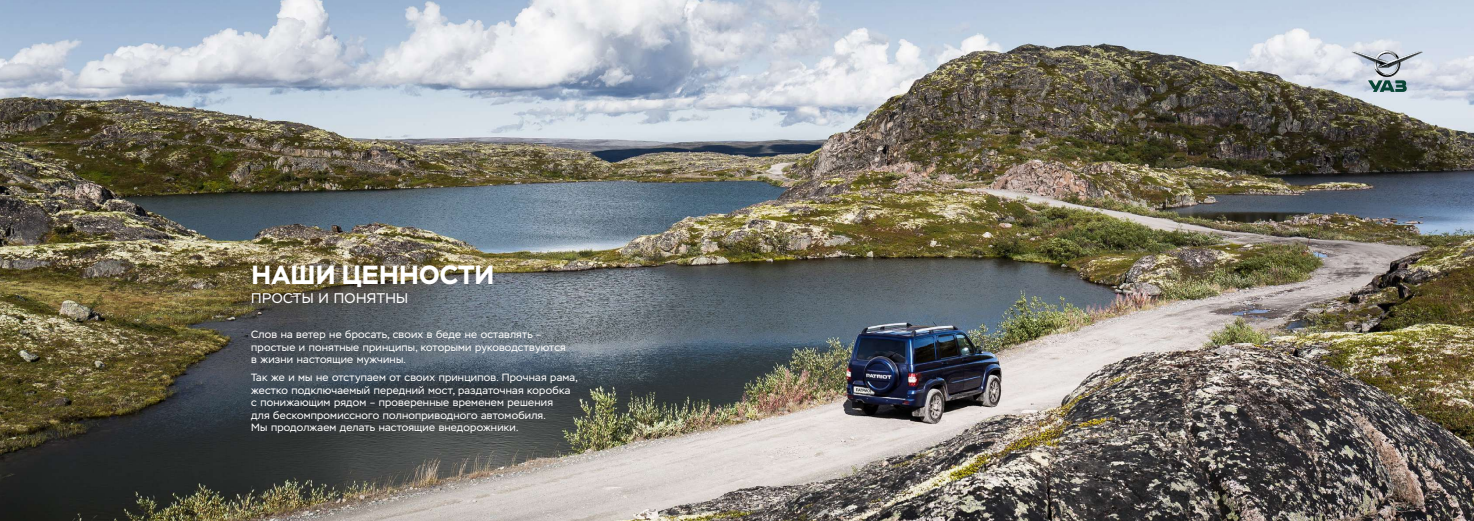
<style>
.page{position:relative;width:1474px;height:521px;background:#fff}
.page>*{position:absolute;margin:0;border:0;box-sizing:border-box;transform-origin:0 0}
.t1{font:700 26.25px "Stem";letter-spacing:.01em;color:#fff}
.t2{font:14px "Stem";letter-spacing:.03em;color:#fff}
.t3{font:10.5px/12.6px "Stem";letter-spacing:.02em;color:#fff}
</style>
<div class="page">
<img style="left:0;top:0;width:724px;height:521px">
<img style="left:724px;top:0;width:749px;height:521px">
<svg style="left:1351px;top:51px;width:71px;height:41px;background:#acb7bf"></svg>
<h1 class="t1" style="left:251px;top:258px;width:244px">НАШИ ЦЕННОСТИ</h1>
<h2 class="t2" style="left:251px;top:290px;width:158px">ПРОСТЫ И ПОНЯТНЫ</h2>
<p class="t3" style="left:251px;top:328px;width:316px">Слов на ветер не бросать, своих в беде не оставлять – простые и понятные принципы, которыми руководствуются в жизни настоящие мужчины.</p>
<p class="t3" style="left:251px;top:371px;width:328px">Так же и мы не отступаем от своих принципов. Прочная рама, жестко подключаемый передний мост, раздаточная коробка с понижающим рядом – проверенные временем решения<br>для бескомпромиссного полноприводного автомобиля.<br>Мы продолжаем делать настоящие внедорожники.</p>
</div>
